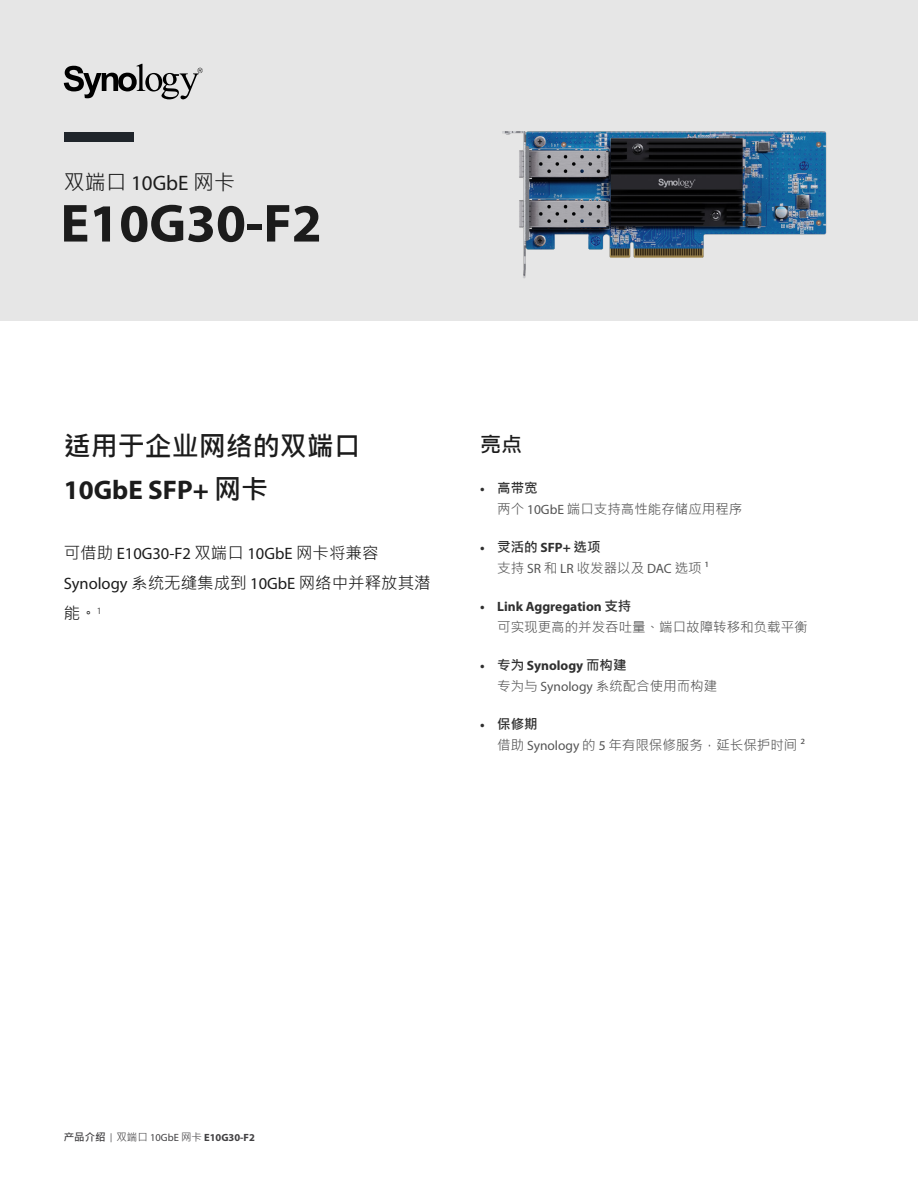
<style>
.page{position:relative;width:918px;height:1188px;background:#fff}
.page>*{position:absolute;margin:0;border:0;box-sizing:border-box;transform-origin:0 0}
.t1{font:700 54px "Myriad Pro";color:#1c1c1c}
.t2{font:700 27px "Microsoft Jheng Hei";color:#1c1c1c}
.t3{font:700 27px "Myriad Pro";color:#1c1c1c}
.t4{font:21px "Microsoft Jheng Hei";color:#1c1c1c}
.t5{font:700 21px "Microsoft Jheng Hei";color:#1c1c1c}
.t6{font:16.5px/30px "Microsoft Jheng Hei";color:#1c1c1c}
.t7{font:16.5px "Myriad Pro";color:#1c1c1c}
.t8{font:13.5px/21px "Microsoft Jheng Hei";color:#545454}
.t9{font:700 13.5px "Myriad Pro";color:#303030}
.t10{font:700 10.5px "Myriad Pro";color:#414042}
.s1{font-family:"Myriad Pro"}
.s2{font-family:"Microsoft Jheng Hei"}
.s3{font-family:"Myriad Pro";font-weight:700;color:#303030}
.s4{font-weight:700;color:#303030}
.s5{font-weight:400;font-size:9px}
.s6{font-family:"Microsoft Jheng Hei";font-weight:400}
.s7{font-weight:400}
</style>
<div class="page">
<div style="left:0;top:0;width:918px;height:320px;background:#e6e6e6"></div>
<div style="left:64px;top:132px;width:70px;height:9px;background:#20252b"></div>
<svg style="left:64px;top:64px;width:139px;height:35px"></svg>
<img style="left:502px;top:131px;width:325px;height:148px">
<h3 class="t4" style="left:64px;top:169px;width:173px">双端口 <span class="s1">10GbE</span> 网卡</h3>
<h1 class="t1" style="left:61px;top:188px;width:263px">E10G30-F2</h1>
<h2 class="t2" style="left:64px;top:429px;width:298px">适用于企业网络的双端口</h2>
<h2 class="t3" style="left:64px;top:473px;width:206px">10GbE SFP+ <span class="s2">网卡</span></h2>
<p class="t7" style="left:64px;top:543px;width:316px"><span class="s2">可借助</span> E10G30-F2 <span class="s2">双端口</span> 10GbE <span class="s2">网卡将兼容</span></p>
<p class="t6" style="left:64px;top:568px;width:369px"><span class="s1">Synology</span> 系统无缝集成到 <span class="s1">10GbE</span> 网络中并释放其潜能。<sup>1</sup></p>
<h3 class="t5" style="left:480px;top:431px;width:43px">亮点</h3>
<p class="t8" style="left:497px;top:478px;width:247px;text-indent:-17px"><span class="s3">•</span> <span class="s4">高带宽<br></span>两个 <span class="s1">10GbE</span> 端口支持高性能存储应用程序</p>
<p class="t9" style="left:480px;top:539px;width:122px">• <span class="s2">灵活的</span> SFP+ <span class="s2">选项</span></p>
<p class="t8" style="left:497px;top:558px;width:213px">支持 <span class="s1">SR</span> 和 <span class="s1">LR</span> 收发器以及 <span class="s1">DAC</span> 选项 <span class="s1">1</span></p>
<p class="t9" style="left:480px;top:598px;width:153px">• Link Aggregation <span class="s2">支持</span></p>
<p class="t8" style="left:497px;top:617px;width:312px">可实现更高的并发吞吐量、端口故障转移和负载平衡</p>
<p class="t9" style="left:480px;top:657px;width:148px">• <span class="s2">专为</span> Synology <span class="s2">而构建</span></p>
<p class="t8" style="left:497px;top:676px;width:222px">专为与 <span class="s1">Synology</span> 系统配合使用而构建</p>
<p class="t8" style="left:497px;top:714px;width:309px;text-indent:-17px"><span class="s3">•</span> <span class="s4">保修期<br></span>借助 <span class="s1">Synology</span> 的 <span class="s1">5</span> 年有限保修服务，延长保护时间 <span class="s1">2</span></p>
<p class="t10" style="left:64px;top:1131px;width:193px"><span class="s2">产品介绍</span> <span class="s5">|</span> <span class="s6">双端口</span> <span class="s7">10GbE</span> <span class="s6">网卡</span> E10G30-F2</p>
</div>
